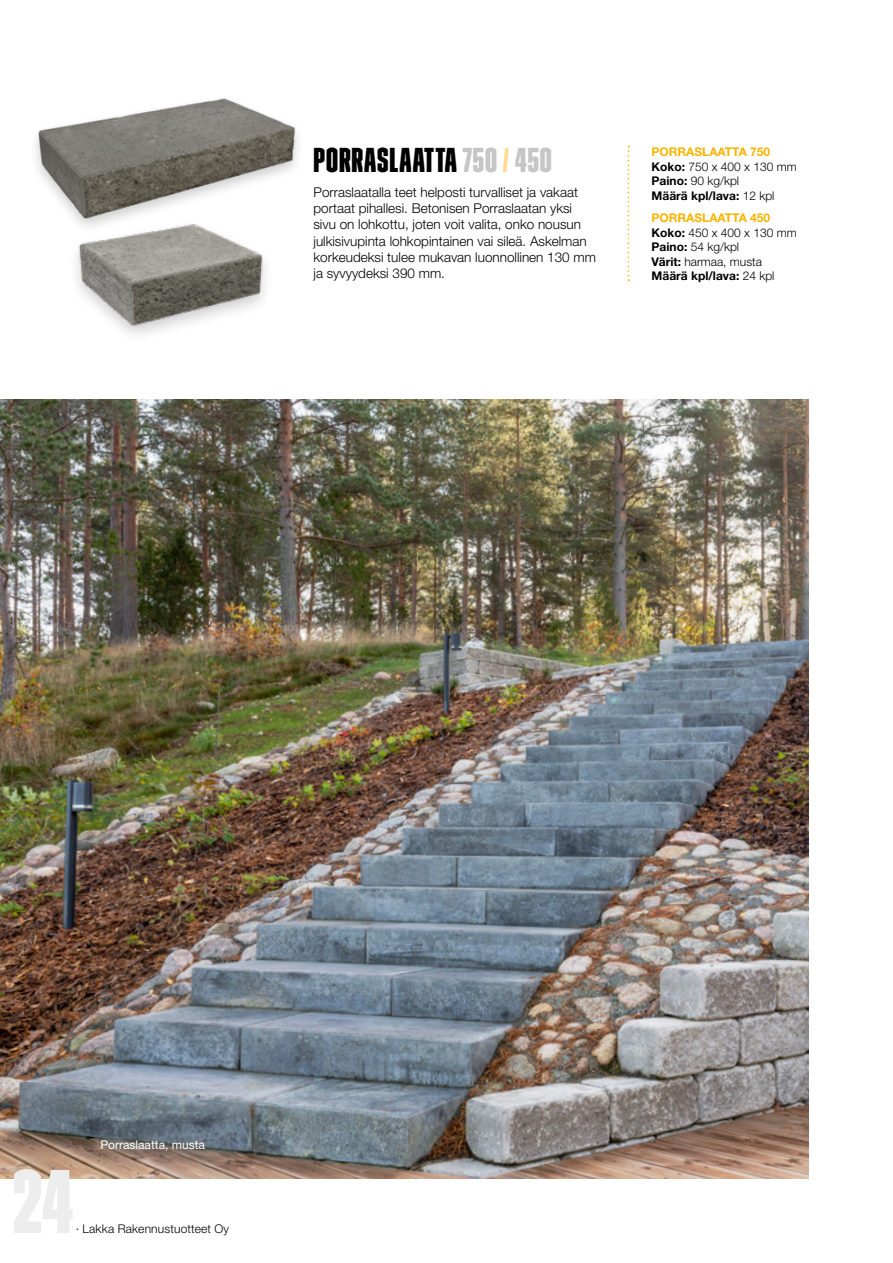
<style>
.page{position:relative;width:893px;height:1263px;background:#fff}
.page>*{position:absolute;margin:0;border:0;box-sizing:border-box;transform-origin:0 0}
.t1{font:90px "Trim Poster Extra Compressed";color:#ededed}
.t2{font:34.5px "Trim Poster Extra Compressed";letter-spacing:.025em;color:#000}
.t3{font:300 13.5px/16.2px "Helvetica Neue LT Std";color:#000}
.t4{font:300 12px/14.4px "Helvetica Neue LT Std";color:#000}
.t5{font:12px "Helvetica Neue LT Std";color:#fff}
.s1{color:#c6c6c6}
.s2{color:#feda93}
.s3{font-weight:700;color:#fab400}
.s4{font-weight:700}
</style>
<div class="page">
<svg style="left:628px;top:146px;width:1px;height:135px"></svg>
<img style="left:0;top:399px;width:809px;height:780px">
<div style="left:93px;top:1132px;width:119px;height:26px;background:#000;opacity:.75"></div>
<div style="left:92px;top:1130px;width:121px;height:27px;background:#fff;opacity:.75"></div>
<img style="left:35px;top:98px;width:263px;height:116px">
<img style="left:72px;top:214px;width:194px;height:121px">
<h2 class="t2" style="left:313px;top:140px;width:240px">PORRASLAATTA <span class="s1">750</span><span class="s2">/</span> <span class="s1">450</span></h2>
<p class="t3" style="left:313px;top:184px;width:284px">Porraslaatalla teet helposti turvalliset ja vakaat portaat pihallesi. Betonisen Porraslaatan yksi sivu on lohkottu, joten voit valita, onko nousun julkisivupinta lohkopintainen vai sileä. Askelman korkeudeksi tulee mukavan luonnollinen 130 mm ja syvyydeksi 390 mm.</p>
<p class="t4" style="left:652px;top:145px;width:147px"><span class="s3">PORRASLAATTA 750<br></span><span class="s4">Koko:</span> 750 x 400 x 130 mm<br><span class="s4">Paino:</span> 90 kg/kpl<br><span class="s4">Määrä kpl/lava:</span> 12 kpl</p>
<p class="t4" style="left:652px;top:211px;width:147px"><span class="s3">PORRASLAATTA 450<br></span><span class="s4">Koko:</span> 450 x 400 x 130 mm<br><span class="s4">Paino:</span> 54 kg/kpl<br><span class="s4">Värit:</span> harmaa, musta<br><span class="s4">Määrä kpl/lava:</span> 24 kpl</p>
<p class="t5" style="left:100px;top:1137px;width:106px">Porraslaatta, musta</p>
<h1 class="t1" style="left:13px;top:1149px;width:62px">24</h1>
<p class="t4" style="left:76px;top:1221px;width:155px">· Lakka Rakennustuotteet Oy</p>
</div>
